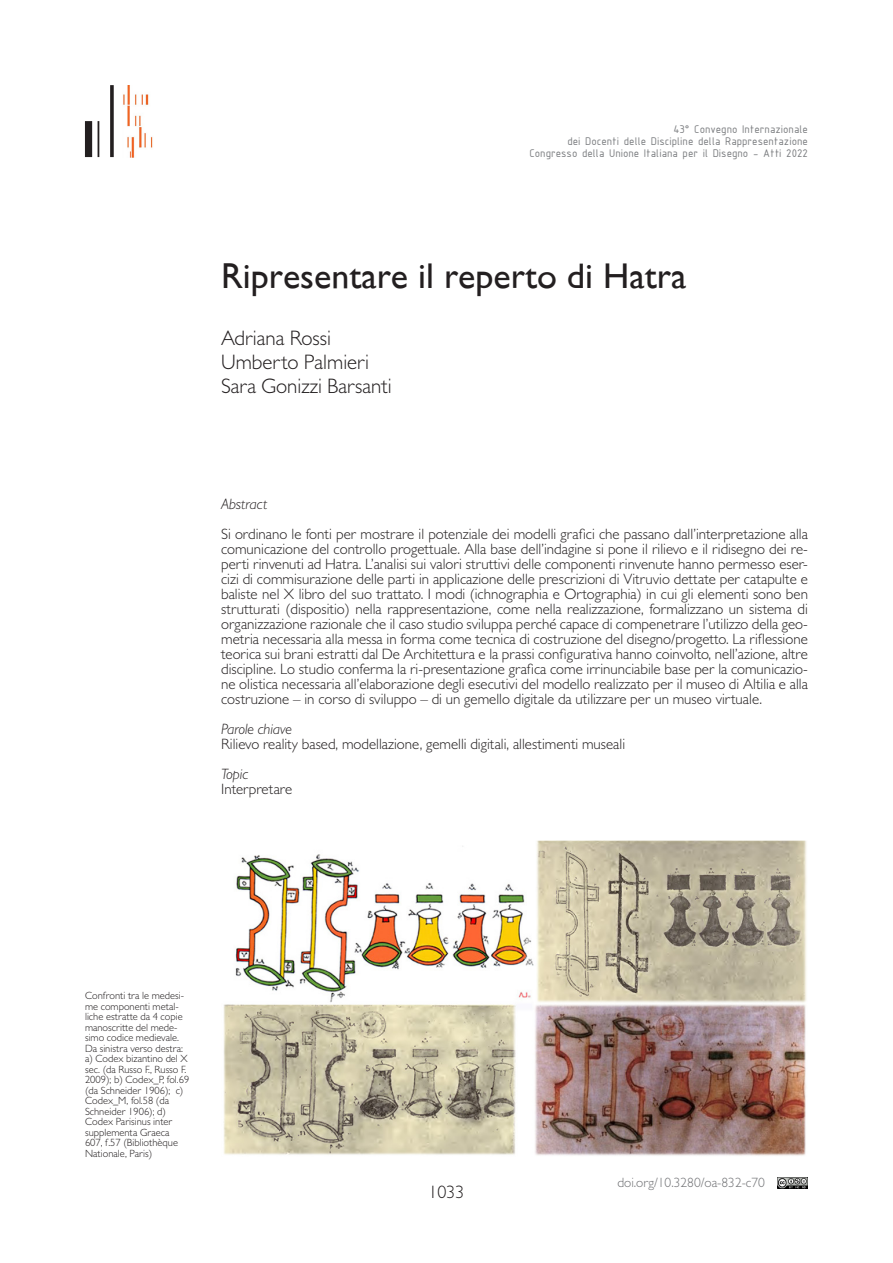
<style>
.page{position:relative;width:893px;height:1263px;background:#fff}
.page>*{position:absolute;margin:0;border:0;box-sizing:border-box;transform-origin:0 0}
.Titolo_italiano{font:36px "Gill Sans";color:#231f20}
.Autori_contributo{font:300 21px "Gill Sans";color:#231f20}
.t1{font:300 18px "Gill Sans";color:#231f20}
.Abstract{font:300 15px/15px "Gill Sans";color:#231f20;text-align:justify}
.Abstract-2{font:italic 300 15px "Gill Sans";color:#231f20}
.t2{font:300 13.5px "Gill Sans";color:#717275}
.t3{font:12px/12px "ISOCPEUR";color:#7a7c7f;text-align:right}
.Didascalie{font:300 10.5px/10.5px "Gill Sans";color:#231f20}
</style>
<div class="page">
<svg style="left:110px;top:85px;width:4px;height:72px"></svg>
<svg style="left:98px;top:121px;width:1px;height:36px"></svg>
<svg style="left:85px;top:121px;width:7px;height:36px"></svg>
<img style="left:123px;top:85px;width:30px;height:72px">
<img style="left:778px;top:1178px;width:30px;height:10px">
<img style="left:223px;top:840px;width:584px;height:316px">
<p class="t3" style="left:529px;top:123px;width:280px">43° Convegno Internazionale<br>dei Docenti delle Discipline della Rappresentazione<br>Congresso della Unione Italiana per il Disegno - Atti 2022</p>
<p class="Titolo_italiano" style="left:221px;top:255px;width:467px">Ripresentare il reperto di Hatra</p>
<p class="Autori_contributo" style="left:221px;top:325px;width:111px">Adriana Rossi</p>
<p class="Autori_contributo" style="left:221px;top:349px;width:149px">Umberto Palmieri</p>
<p class="Autori_contributo" style="left:221px;top:373px;width:172px">Sara Gonizzi Barsanti</p>
<p class="Abstract-2" style="left:221px;top:495px;width:48px">Abstract</p>
<p class="Abstract" style="left:221px;top:526px;width:588px">Si ordinano le fonti per mostrare il potenziale dei modelli grafici che passano dall’interpretazione alla comunicazione del controllo progettuale. Alla base dell’indagine si pone il rilievo e il ridisegno dei re&shy;perti rinvenuti ad Hatra. L’analisi sui valori struttivi delle componenti rinvenute hanno permesso eser&shy;cizi di commisurazione delle parti in applicazione delle prescrizioni di Vitruvio dettate per catapulte e baliste nel X libro del suo trattato. I modi (ichnographia e Ortographia) in cui gli elementi sono ben strutturati (dispositio) nella rappresentazione, come nella realizzazione, formalizzano un sistema di organizzazione razionale che il caso studio sviluppa perché capace di compenetrare l’utilizzo della geo&shy;metria necessaria alla messa in forma come tecnica di costruzione del disegno/progetto. La riflessione teorica sui brani estratti dal De Architettura e la prassi configurativa hanno coinvolto, nell’azione, altre discipline. Lo studio conferma la ri-presentazione grafica come irrinunciabile base per la comunicazio&shy;ne olistica necessaria all’elaborazione degli esecutivi del modello realizzato per il museo di Altilia e alla costruzione – in corso di sviluppo – di un gemello digitale da utilizzare per un museo virtuale.</p>
<p class="Abstract-2" style="left:221px;top:720px;width:72px">Parole chiave</p>
<p class="Abstract" style="left:221px;top:736px;width:405px">Rilievo reality based, modellazione, gemelli digitali, allestimenti museali</p>
<p class="Abstract-2" style="left:221px;top:765px;width:29px">Topic</p>
<p class="Abstract" style="left:221px;top:781px;width:73px">Interpretare</p>
<p class="Didascalie" style="left:85px;top:990px;width:106px">Confronti tra le medesi&shy;me componenti metal&shy;liche estratte da 4 copie manoscritte del mede&shy;simo codice medievale.<br>Da sinistra verso destra: a) Codex bizantino del X sec. (da Russo F., Russo F.<br>2009); b) Codex_P, fol.69 (da Schneider 1906); c)<br>Codex_M, fol.58 (da<br>Schneider 1906); d)<br>Codex Parisinus inter supplementa Graeca<br>607, f.57 (Bibliothèque<br>Nationale, Paris)</p>
<p class="t1" style="left:428px;top:1181px;width:37px">1033</p>
<p class="t2" style="left:617px;top:1175px;width:149px">doi.org/10.3280/oa-832-c70</p>
</div>
